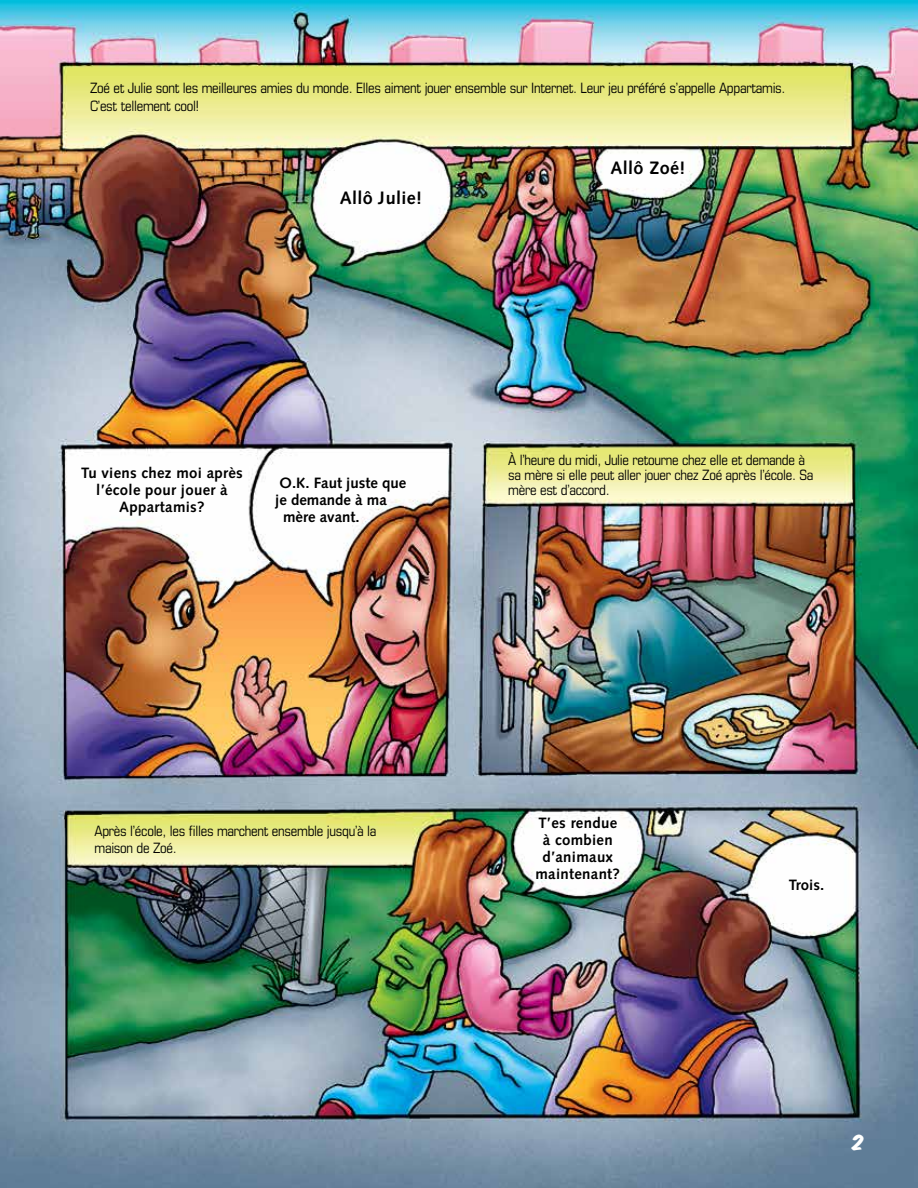
<style>
.page{position:relative;width:918px;height:1188px;background:#fff}
.page>*{position:absolute;margin:0;border:0;box-sizing:border-box;transform-origin:0 0}
.t1{font:700 18px "Syntax";letter-spacing:.02em;color:#000}
.t2{font:18px "Komika Title Axis";color:#fff}
.t3{font:700 15px/17.2px "Syntax";letter-spacing:.02em;color:#000;text-align:center}
.t4{font:700 15px "Syntax";color:#000}
.t5{font:condensed 14.25px/17.1px "Eurostile";letter-spacing:-.02em;color:#000}
</style>
<div class="page">
<img style="left:0;top:0;width:918px;height:1188px">
<p class="t5" style="left:90px;top:80px;width:697px">Zoé et Julie sont les meilleures amies du monde. Elles aiment jouer ensemble sur Internet. Leur jeu préféré s’appelle Appartamis.<br>C’est tellement cool!</p>
<p class="t1" style="left:340px;top:188px;width:84px">Allô Julie!</p>
<p class="t1" style="left:611px;top:158px;width:76px">Allô Zoé!</p>
<p class="t3" style="left:81px;top:464px;width:163px">Tu viens chez moi après l’école pour jouer à<br>Appartamis?</p>
<p class="t4" style="left:280px;top:474px;width:128px">O.K. Faut juste que</p>
<p class="t4" style="left:275px;top:491px;width:113px">je demande à ma</p>
<p class="t4" style="left:283px;top:508px;width:78px">mère avant.</p>
<p class="t5" style="left:508px;top:452px;width:307px;line-height:15px">À l’heure du midi, Julie retourne chez elle et demande à sa mère si elle peut aller jouer chez Zoé après l’école. Sa mère est d’accord.</p>
<p class="t5" style="left:95px;top:822px;width:283px">Après l’école, les filles marchent ensemble jusqu’à la maison de Zoé.</p>
<p class="t3" style="left:535px;top:814px;width:86px">T’es rendue à combien d’animaux maintenant?</p>
<p class="t3" style="left:789px;top:877px;width:37px">Trois.</p>
<p class="t2" style="left:853px;top:1133px;width:13px">2</p>
</div>
